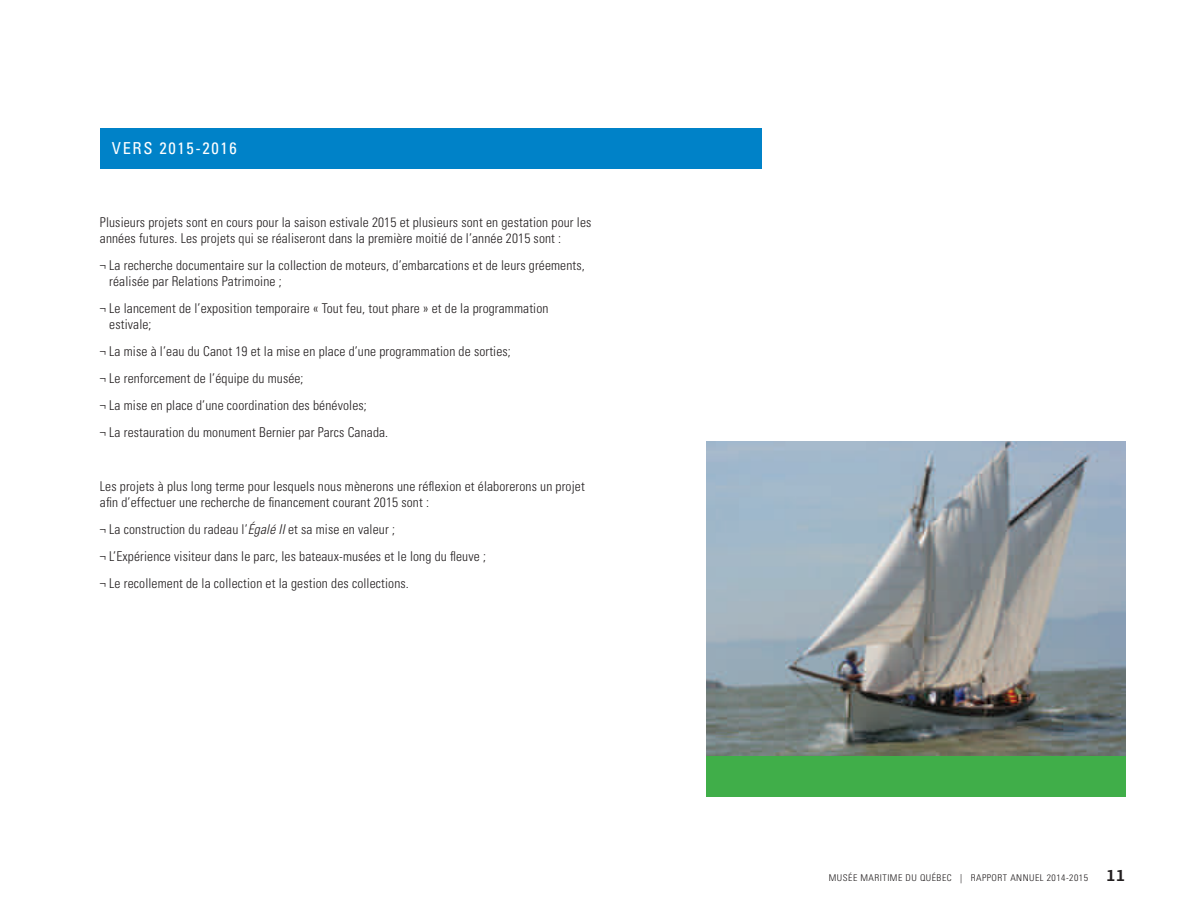
<style>
.page{position:relative;width:1188px;height:918px;background:#fff}
.page>*{position:absolute;margin:0;border:0;box-sizing:border-box;transform-origin:0 0}
.t1{font:condensed 16.5px "Univers";letter-spacing:.1em;color:#fff}
.t2{font:300 condensed 13.5px/27px "Univers";letter-spacing:.01em;color:#231f20}
.t3{font:300 condensed 9.3px "Univers";letter-spacing:.05em;color:#231f20;scale:1.05 1}
.s1{font-style:italic}
</style>
<div class="page">
<div style="left:100px;top:128px;width:661px;height:40px;background:#0082c8"></div>
<img style="left:706px;top:441px;width:419px;height:315px">
<div style="left:707px;top:756px;width:419px;height:40px;background:#40ae49"></div>
<p class="t1" style="left:112px;top:138px;width:126px">VERS 2015-2016</p>
<p class="t2" style="left:100px;top:214px;width:493px;line-height:16.2px">Plusieurs projets sont en cours pour la saison estivale 2015 et plusieurs sont en gestation pour les années futures. Les projets qui se réaliseront dans la première moitié de l’année 2015 sont :</p>
<p class="t2" style="left:109px;top:257px;width:477px;line-height:16.2px;text-indent:-9px">¬ La recherche documentaire sur la collection de moteurs, d’embarcations et de leurs gréements, réalisée par Relations Patrimoine ;</p>
<p class="t2" style="left:109px;top:300px;width:441px;line-height:16.2px;text-indent:-9px">¬ Le lancement de l’exposition temporaire « Tout feu, tout phare » et de la programmation estivale;</p>
<p class="t2" style="left:100px;top:338px;width:413px">¬ La mise à l’eau du Canot 19 et la mise en place d’une programmation de sorties; ¬ Le renforcement de l’équipe du musée;<br>¬ La mise en place d’une coordination des bénévoles;<br>¬ La restauration du monument Bernier par Parcs Canada.</p>
<p class="t2" style="left:100px;top:478px;width:486px;line-height:16.2px">Les projets à plus long terme pour lesquels nous mènerons une réflexion et élaborerons un projet afin d’effectuer une recherche de financement courant 2015 sont :</p>
<p class="t2" style="left:100px;top:516px;width:388px">¬ La construction du radeau l’<span class="s1">Égalé II</span> et sa mise en valeur ;<br>¬ L’Expérience visiteur dans le parc, les bateaux-musées et le long du fleuve ; ¬ Le recollement de la collection et la gestion des collections.</p>
<p class="t3" style="left:829px;top:872px;width:248px">MUSÉE MARITIME DU QUÉBEC | RAPPORT ANNUEL 2014-2015</p>
</div>
